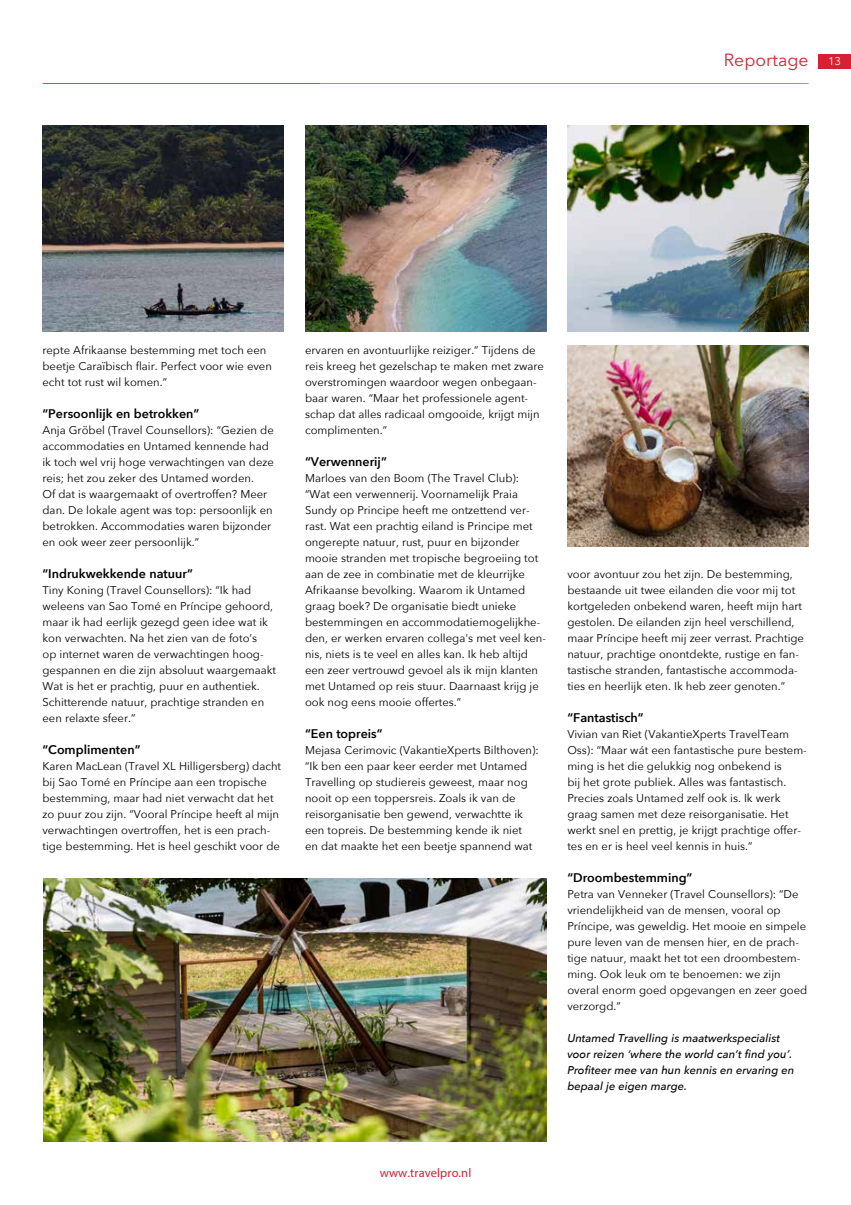
<style>
.page{position:relative;width:851px;height:1205px;background:#fff}
.page>*{position:absolute;margin:0;border:0;box-sizing:border-box;transform-origin:0 0}
.t1{font:17.5px "Avenir Next LT Pro";color:#d91f32}
.t2{font:600 12.5px "Avenir Next";color:#000}
.t3{font:12.5px "Myriad Pro";letter-spacing:.005em;color:#d91f32}
.t4{font:11.25px/16px "Avenir Next";color:#000}
.t5{font:italic 500 11.25px/16px "Avenir Next";color:#000}
.t6{font:11.25px "Avenir Next";color:#fff}
</style>
<div class="page">
<div style="left:818px;top:54px;width:32px;height:14px;background:#d91f32"></div>
<hr style="left:43px;top:83px;width:765px;height:1px;background:#d91f32">
<img style="left:42px;top:126px;width:241px;height:206px">
<img style="left:567px;top:346px;width:241px;height:200px">
<img style="left:305px;top:126px;width:241px;height:206px">
<img style="left:567px;top:126px;width:241px;height:206px">
<img style="left:43px;top:879px;width:503px;height:262px">
<h1 class="t1" style="left:723px;top:50px;width:86px">Reportage</h1>
<p class="t6" style="left:827px;top:51px;width:15px">13</p>
<p class="t4" style="left:42px;top:341px;width:231px">repte Afrikaanse bestemming met toch een beetje Caraïbisch flair. Perfect voor wie even echt tot rust wil komen.”</p>
<p class="t2" style="left:42px;top:403px;width:158px">“Persoonlijk en betrokken”</p>
<p class="t4" style="left:42px;top:421px;width:233px">Anja Gröbel (Travel Counsellors): “Gezien de accommodaties en Untamed kennende had ik toch wel vrij hoge verwachtingen van deze reis; het zou zeker des Untamed worden.<br>Of dat is waargemaakt of overtroffen? Meer dan. De lokale agent was top: persoonlijk en betrokken. Accommodaties waren bijzonder en ook weer zeer persoonlijk.”</p>
<p class="t2" style="left:42px;top:563px;width:152px">“Indrukwekkende natuur”</p>
<p class="t4" style="left:42px;top:581px;width:235px">Tiny Koning (Travel Counsellors): “Ik had weleens van Sao Tomé en Príncipe gehoord, maar ik had eerlijk gezegd geen idee wat ik kon verwachten. Na het zien van de foto’s<br>op internet waren de verwachtingen hoog&shy;gespannen en die zijn absoluut waargemaakt Wat is het er prachtig, puur en authentiek.<br>Schitterende natuur, prachtige stranden en een relaxte sfeer.”</p>
<p class="t2" style="left:42px;top:739px;width:99px">“Complimenten”</p>
<p class="t4" style="left:42px;top:757px;width:240px">Karen MacLean (Travel XL Hilligersberg) dacht bij Sao Tomé en Príncipe aan een tropische bestemming, maar had niet verwacht dat het zo puur zou zijn. “Vooral Príncipe heeft al mijn verwachtingen overtroffen, het is een prach&shy;tige bestemming. Het is heel geschikt voor de</p>
<p class="t4" style="left:305px;top:341px;width:240px">ervaren en avontuurlijke reiziger.” Tijdens de reis kreeg het gezelschap te maken met zware overstromingen waardoor wegen onbegaan&shy;baar waren. “Maar het professionele agent&shy;schap dat alles radicaal omgooide, krijgt mijn complimenten.”</p>
<p class="t2" style="left:305px;top:451px;width:83px">“Verwennerij”</p>
<p class="t4" style="left:305px;top:469px;width:242px">Marloes van den Boom (The Travel Club): “Wat een verwennerij. Voornamelijk Praia Sundy op Principe heeft me ontzettend ver&shy;rast. Wat een prachtig eiland is Principe met ongerepte natuur, rust, puur en bijzonder mooie stranden met tropische begroeiing tot aan de zee in combinatie met de kleurrijke Afrikaanse bevolking. Waarom ik Untamed graag boek? De organisatie biedt unieke bestemmingen en accommodatiemogelijkhe&shy;den, er werken ervaren collega's met veel ken&shy;nis, niets is te veel en alles kan. Ik heb altijd een zeer vertrouwd gevoel als ik mijn klanten met Untamed op reis stuur. Daarnaast krijg je ook nog eens mooie offertes.”</p>
<p class="t2" style="left:305px;top:723px;width:79px">“Een topreis”</p>
<p class="t4" style="left:305px;top:741px;width:235px">Mejasa Cerimovic (VakantieXperts Bilthoven): “Ik ben een paar keer eerder met Untamed Travelling op studiereis geweest, maar nog nooit op een toppersreis. Zoals ik van de reisorganisatie ben gewend, verwachtte ik een topreis. De bestemming kende ik niet<br>en dat maakte het een beetje spannend wat</p>
<p class="t4" style="left:567px;top:565px;width:238px">voor avontuur zou het zijn. De bestemming, bestaande uit twee eilanden die voor mij tot kortgeleden onbekend waren, heeft mijn hart gestolen. De eilanden zijn heel verschillend, maar Príncipe heeft mij zeer verrast. Prachtige natuur, prachtige onontdekte, rustige en fan&shy;tastische stranden, fantastische accommoda&shy;ties en heerlijk eten. Ik heb zeer genoten.”</p>
<p class="t2" style="left:567px;top:707px;width:78px">“Fantastisch”</p>
<p class="t4" style="left:567px;top:725px;width:241px">Vivian van Riet (VakantieXperts TravelTeam Oss): “Maar wát een fantastische pure bestem&shy;ming is het die gelukkig nog onbekend is<br>bij het grote publiek. Alles was fantastisch.<br>Precies zoals Untamed zelf ook is. Ik werk graag samen met deze reisorganisatie. Het werkt snel en prettig, je krijgt prachtige offer&shy;tes en er is heel veel kennis in huis.”</p>
<p class="t2" style="left:567px;top:867px;width:126px">“Droombestemming”</p>
<p class="t4" style="left:567px;top:885px;width:241px">Petra van Venneker (Travel Counsellors): “De vriendelijkheid van de mensen, vooral op Príncipe, was geweldig. Het mooie en simpele pure leven van de mensen hier, en de prach&shy;tige natuur, maakt het tot een droombestem&shy;ming. Ook leuk om te benoemen: we zijn overal enorm goed opgevangen en zeer goed verzorgd.”</p>
<p class="t5" style="left:567px;top:1029px;width:228px">Untamed Travelling is maatwerkspecialist voor reizen ‘where the world can’t find you’.<br>Profiteer mee van hun kennis en ervaring en bepaal je eigen marge.</p>
<p class="t3" style="left:379px;top:1165px;width:93px">www.travelpro.nl</p>
</div>
